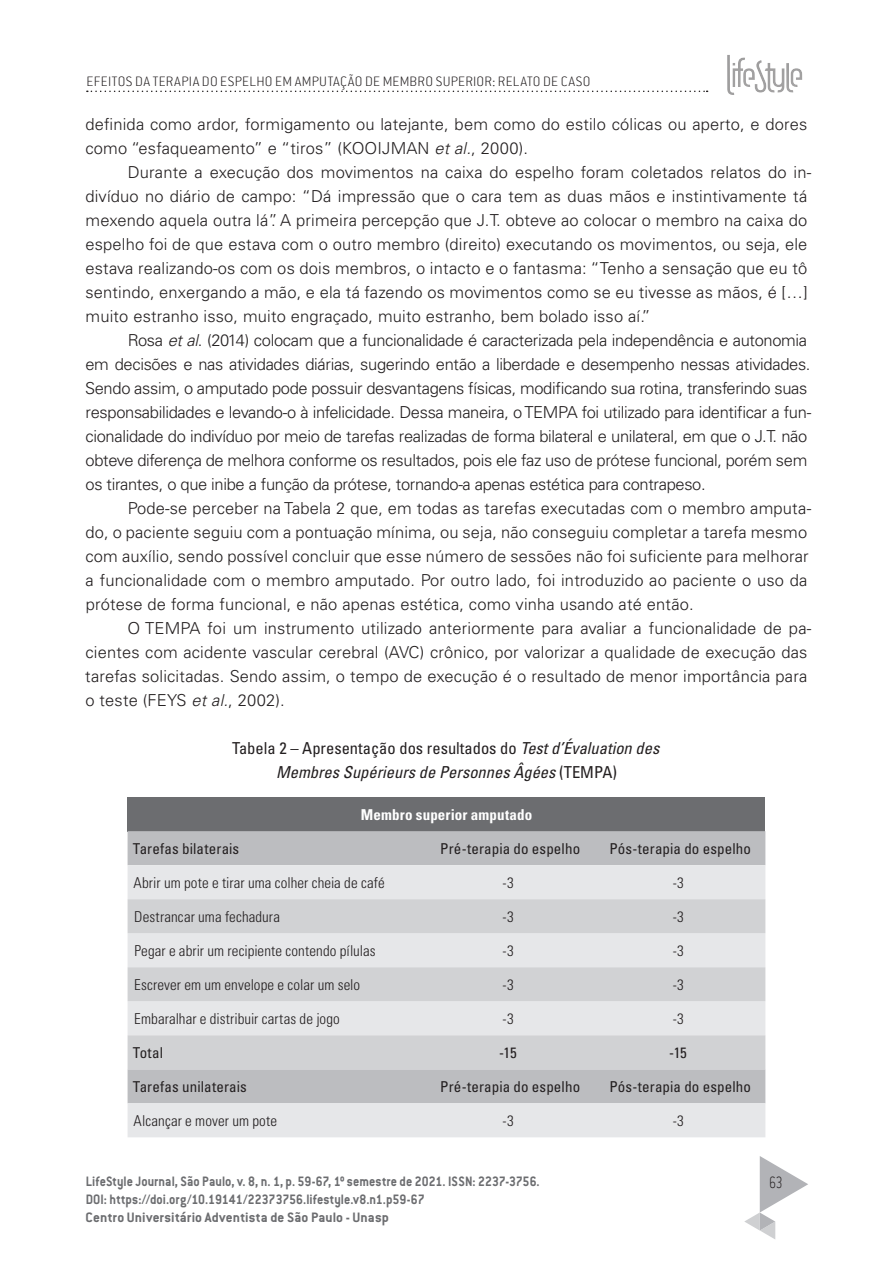
<style>
.page{position:relative;width:893px;height:1263px;background:#fff}
.page>*{position:absolute;margin:0;border:0;box-sizing:border-box;transform-origin:0 0}
.t1{font:200 18px "Conduit ITC Std";color:#231f20;scale:.75 1}
.CORPO{font:300 16.5px/24px "Univers LT Std";letter-spacing:.01em;color:#231f20}
.CORPO-2{font:300 16.5px/24px "Univers LT Std";letter-spacing:-.02em;color:#231f20}
.Legenda{font:italic condensed 16.5px/24px "Univers LT Std";color:#231f20;text-align:center}
.Celula{font:300 condensed 15px "Univers LT Std";letter-spacing:.005em;color:#231f20}
.t2{font:700 15px/18px "Conduit ITC Std";letter-spacing:.005em;color:#6c6d70;scale:.91 1}
.Celula-2{font:condensed 15px "Univers LT Std";letter-spacing:.01em;color:#231f20}
.t3{font:200 15px "Conduit ITC Std";letter-spacing:.02em;color:#231f20}
.Cabeçalho{font:700 condensed 15px "Univers LT Std";letter-spacing:.01em;color:#fff}
.s1{font-style:italic}
.s2{font-style:normal}
</style>
<div class="page">
<svg style="left:744px;top:1156px;width:64px;height:83px"></svg>
<svg style="left:87px;top:91px;width:621px;height:1px"></svg>
<div style="left:727px;top:54px;width:77px;height:43px;background:#231f20;opacity:.75"></div>
<div style="left:128px;top:797px;width:637px;height:34px;background:#6c6d70"></div>
<div style="left:128px;top:831px;width:637px;height:34px;background:#bcbdc0"></div>
<svg style="left:128px;top:865px;width:637px;height:272px;background:#d8d9db"></svg>
<svg style="left:128px;top:899px;width:637px;height:170px;background:#d9dadc"></svg>
<p class="t3" style="left:87px;top:73px;width:505px">EFEITOS DA TERAPIA DO ESPELHO EM AMPUTAÇÃO DE MEMBRO SUPERIOR: RELATO DE CASO</p>
<p class="CORPO" style="left:85px;top:112px;width:723px">definida como ardor, formigamento ou latejante, bem como do estilo cólicas ou aperto, e dores como “esfaqueamento” e “tiros” (KOOIJMAN <span class="s1">et al.</span>, 2000).</p>
<p class="CORPO" style="left:85px;top:160px;width:727px;text-indent:42px">Durante a execução dos movimentos na caixa do espelho foram coletados relatos do in&shy;divíduo no diário de campo: “Dá impressão que o cara tem as duas mãos e instintivamente tá mexendo aquela outra lá”. A primeira percepção que J.T. obteve ao colocar o membro na caixa do espelho foi de que estava com o outro membro (direito) executando os movimentos, ou seja, ele estava realizando-os com os dois membros, o intacto e o fantasma: “Tenho a sensação que eu tô sentindo, enxergando a mão, e ela tá fazendo os movimentos como se eu tivesse as mãos, é […] muito estranho isso, muito engraçado, muito estranho, bem bolado isso aí.”</p>
<p class="CORPO-2" style="left:85px;top:328px;width:728px;text-indent:43px">Rosa <span class="s1">et al</span>. (2014) colocam que a funcionalidade é caracterizada pela independência e autonomia em decisões e nas atividades diárias, sugerindo então a liberdade e desempenho nessas atividades.<br>Sendo assim, o amputado pode possuir desvantagens físicas, modificando sua rotina, transferindo suas responsabilidades e levando-o à infelicidade. Dessa maneira, o TEMPA foi utilizado para identificar a fun&shy;cionalidade do indivíduo por meio de tarefas realizadas de forma bilateral e unilateral, em que o J.T. não obteve diferença de melhora conforme os resultados, pois ele faz uso de prótese funcional, porém sem os tirantes, o que inibe a função da prótese, tornando-a apenas estética para contrapeso.</p>
<p class="CORPO" style="left:85px;top:496px;width:727px;text-indent:42px">Pode-se perceber na Tabela 2 que, em todas as tarefas executadas com o membro amputa&shy;do, o paciente seguiu com a pontuação mínima, ou seja, não conseguiu completar a tarefa mesmo com auxílio, sendo possível concluir que esse número de sessões não foi suficiente para melhorar a funcionalidade com o membro amputado. Por outro lado, foi introduzido ao paciente o uso da prótese de forma funcional, e não apenas estética, como vinha usando até então.</p>
<p class="CORPO" style="left:85px;top:616px;width:727px;text-indent:42px">O TEMPA foi um instrumento utilizado anteriormente para avaliar a funcionalidade de pa&shy;cientes com acidente vascular cerebral (AVC) crônico, por valorizar a qualidade de execução das tarefas solicitadas. Sendo assim, o tempo de execução é o resultado de menor importância para o teste (FEYS <span class="s1">et al.</span>, 2002).</p>
<p class="Legenda" style="left:232px;top:736px;width:433px"><span class="s2">Tabela 2 – Apresentação dos resultados do</span> Testd’Évaluation des<br>MembresSupérieursde PersonnesÂgées <span class="s2">( T E M PA )</span></p>
<p class="Cabeçalho" style="left:361px;top:805px;width:173px">Membro superior amputado</p>
<p class="Celula-2" style="left:133px;top:839px;width:108px">Tarefas bilaterais</p>
<p class="Celula-2" style="left:440px;top:839px;width:142px">Pré-terapia do espelho</p>
<p class="Celula-2" style="left:609px;top:839px;width:143px">Pós-terapia do espelho</p>
<p class="Celula" style="left:133px;top:873px;width:253px">Abrir um pote e tirar uma colher cheia de café</p>
<p class="Celula" style="left:503px;top:873px;width:13px">-3</p>
<p class="Celula" style="left:673px;top:873px;width:13px">-3</p>
<p class="Celula" style="left:134px;top:907px;width:147px">Destrancar uma fechadura</p>
<p class="Celula" style="left:503px;top:907px;width:13px">-3</p>
<p class="Celula" style="left:673px;top:907px;width:13px">-3</p>
<p class="Celula" style="left:134px;top:941px;width:243px">Pegar e abrir um recipiente contendo pílulas</p>
<p class="Celula" style="left:503px;top:941px;width:13px">-3</p>
<p class="Celula" style="left:673px;top:941px;width:13px">-3</p>
<p class="Celula" style="left:134px;top:975px;width:228px">Escrever em um envelope e colar um selo</p>
<p class="Celula" style="left:503px;top:975px;width:13px">-3</p>
<p class="Celula" style="left:673px;top:975px;width:13px">-3</p>
<p class="Celula" style="left:134px;top:1009px;width:207px">Embaralhar e distribuir cartas de jogo</p>
<p class="Celula" style="left:503px;top:1009px;width:13px">-3</p>
<p class="Celula" style="left:673px;top:1009px;width:13px">-3</p>
<p class="Celula-2" style="left:133px;top:1043px;width:32px">Total</p>
<p class="Celula-2" style="left:499px;top:1043px;width:19px">-15</p>
<p class="Celula-2" style="left:669px;top:1043px;width:19px">-15</p>
<p class="Celula-2" style="left:133px;top:1077px;width:115px">Tarefas unilaterais</p>
<p class="Celula-2" style="left:440px;top:1077px;width:142px">Pré-terapia do espelho</p>
<p class="Celula-2" style="left:609px;top:1077px;width:143px">Pós-terapia do espelho</p>
<p class="Celula" style="left:133px;top:1111px;width:145px">Alcançar e mover um pote</p>
<p class="Celula" style="left:503px;top:1111px;width:13px">-3</p>
<p class="Celula" style="left:673px;top:1111px;width:13px">-3</p>
<p class="t2" style="left:86px;top:1171px;width:501px">LifeStyle Journal, São Paulo, v. 8, n. 1, p. 59-67, 1º semestre de 2021. ISSN: 2237-3756.<br>DOI: https://doi.org/10.19141/22373756.lifestyle.v8.n1.p59-67<br>Centro Universitário Adventista de São Paulo - Unasp</p>
<p class="t1" style="left:769px;top:1172px;width:20px">63</p>
</div>
